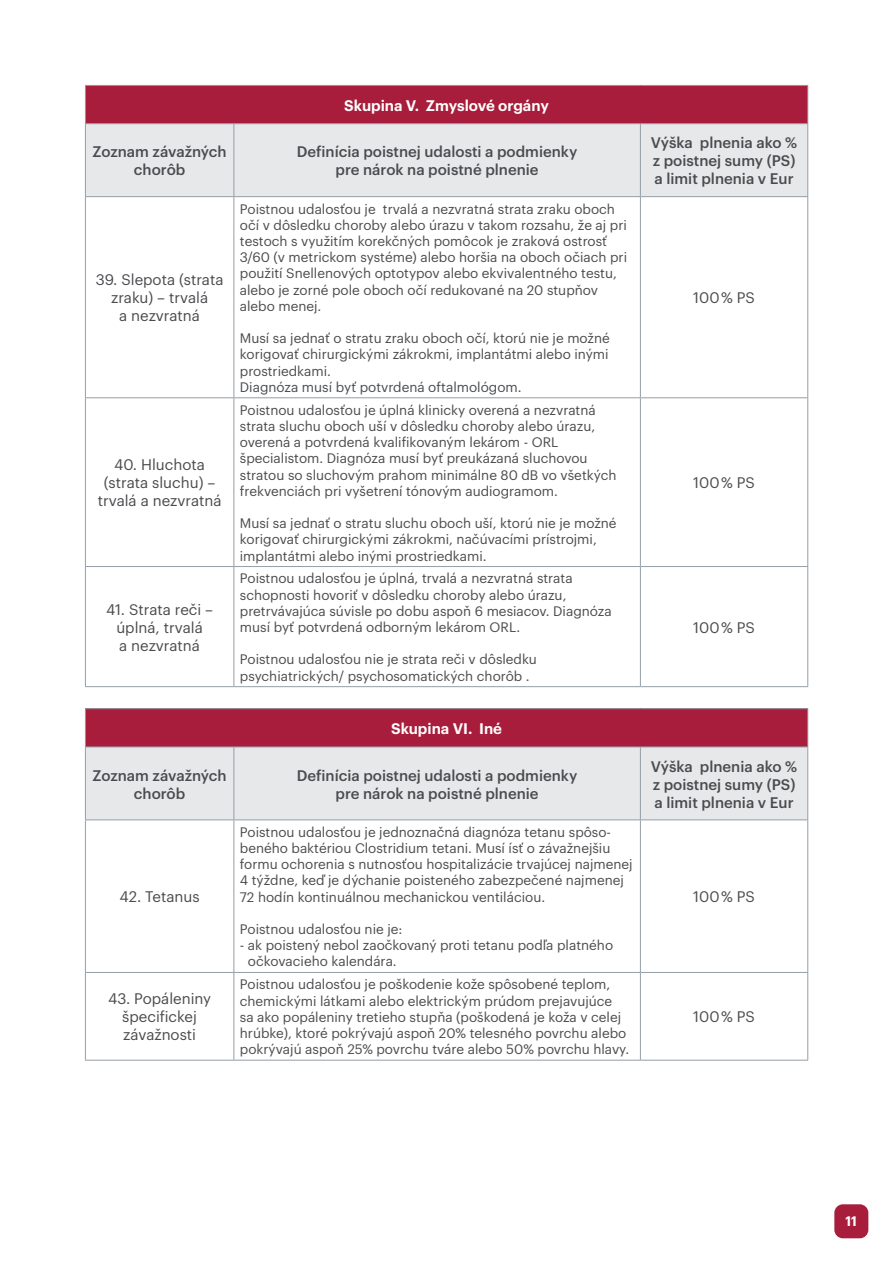
<style>
.page{position:relative;width:893px;height:1263px;background:#fff}
.page>*{position:absolute;margin:0;border:0;box-sizing:border-box;transform-origin:0 0}
.t1{font:500 15px/18px "Graphik";color:#4a4b4e;text-align:center}
.t2{font:15px/18px "Graphik";color:#4a4b4e;text-align:center}
.t3{font:600 15px "Graphik";color:#fff}
.t4{font:13.5px/16.2px "Graphik";color:#4a4b4e}
.t5{font:600 13.5px "Graphik";color:#fff}
</style>
<div class="page">
<div style="left:834px;top:1204px;width:34px;height:34px;background:#a81d3c;border-radius:9px"></div>
<div style="left:85px;top:85px;width:723px;height:39px;background:#a81d3c"></div>
<div style="left:86px;top:124px;width:721px;height:72px;background:#e6e8e9"></div>
<hr style="left:85px;top:85px;width:149px;height:1px;background:#959ea7">
<hr style="left:85px;top:86px;width:1px;height:37px;background:#959ea7">
<hr style="left:234px;top:85px;width:406px;height:1px;background:#959ea7">
<hr style="left:640px;top:85px;width:168px;height:1px;background:#959ea7">
<hr style="left:807px;top:86px;width:1px;height:37px;background:#959ea7">
<hr style="left:85px;top:123px;width:149px;height:1px;background:#959ea7">
<hr style="left:85px;top:124px;width:1px;height:72px;background:#959ea7">
<hr style="left:234px;top:123px;width:406px;height:1px;background:#959ea7">
<hr style="left:233px;top:124px;width:1px;height:72px;background:#959ea7">
<hr style="left:640px;top:123px;width:168px;height:1px;background:#959ea7">
<hr style="left:640px;top:124px;width:1px;height:72px;background:#959ea7">
<hr style="left:807px;top:124px;width:1px;height:72px;background:#959ea7">
<hr style="left:85px;top:196px;width:149px;height:1px;background:#959ea7">
<hr style="left:85px;top:197px;width:1px;height:200px;background:#959ea7">
<hr style="left:234px;top:196px;width:406px;height:1px;background:#959ea7">
<hr style="left:233px;top:197px;width:1px;height:200px;background:#959ea7">
<hr style="left:640px;top:196px;width:168px;height:1px;background:#959ea7">
<hr style="left:640px;top:197px;width:1px;height:200px;background:#959ea7">
<hr style="left:807px;top:197px;width:1px;height:200px;background:#959ea7">
<hr style="left:85px;top:397px;width:149px;height:1px;background:#959ea7">
<hr style="left:85px;top:398px;width:1px;height:168px;background:#959ea7">
<hr style="left:234px;top:397px;width:406px;height:1px;background:#959ea7">
<hr style="left:233px;top:398px;width:1px;height:168px;background:#959ea7">
<hr style="left:640px;top:397px;width:168px;height:1px;background:#959ea7">
<hr style="left:640px;top:398px;width:1px;height:168px;background:#959ea7">
<hr style="left:807px;top:398px;width:1px;height:168px;background:#959ea7">
<hr style="left:85px;top:566px;width:149px;height:1px;background:#959ea7">
<hr style="left:85px;top:567px;width:1px;height:119px;background:#959ea7">
<hr style="left:234px;top:566px;width:406px;height:1px;background:#959ea7">
<hr style="left:233px;top:567px;width:1px;height:119px;background:#959ea7">
<hr style="left:640px;top:566px;width:168px;height:1px;background:#959ea7">
<hr style="left:640px;top:567px;width:1px;height:119px;background:#959ea7">
<hr style="left:807px;top:567px;width:1px;height:119px;background:#959ea7">
<hr style="left:85px;top:686px;width:149px;height:1px;background:#959ea7">
<hr style="left:234px;top:686px;width:406px;height:1px;background:#959ea7">
<hr style="left:640px;top:686px;width:168px;height:1px;background:#959ea7">
<div style="left:85px;top:709px;width:723px;height:38px;background:#a81d3c"></div>
<div style="left:86px;top:747px;width:721px;height:72px;background:#e6e8e9"></div>
<hr style="left:85px;top:708px;width:149px;height:1px;background:#959ea7">
<hr style="left:85px;top:709px;width:1px;height:37px;background:#959ea7">
<hr style="left:234px;top:708px;width:406px;height:1px;background:#959ea7">
<hr style="left:640px;top:708px;width:168px;height:1px;background:#959ea7">
<hr style="left:807px;top:709px;width:1px;height:37px;background:#959ea7">
<hr style="left:85px;top:746px;width:149px;height:1px;background:#959ea7">
<hr style="left:85px;top:747px;width:1px;height:72px;background:#959ea7">
<hr style="left:234px;top:746px;width:406px;height:1px;background:#959ea7">
<hr style="left:233px;top:747px;width:1px;height:72px;background:#959ea7">
<hr style="left:640px;top:746px;width:168px;height:1px;background:#959ea7">
<hr style="left:640px;top:747px;width:1px;height:72px;background:#959ea7">
<hr style="left:807px;top:747px;width:1px;height:72px;background:#959ea7">
<hr style="left:85px;top:819px;width:149px;height:1px;background:#959ea7">
<hr style="left:85px;top:820px;width:1px;height:152px;background:#959ea7">
<hr style="left:234px;top:819px;width:406px;height:1px;background:#959ea7">
<hr style="left:233px;top:820px;width:1px;height:152px;background:#959ea7">
<hr style="left:640px;top:819px;width:168px;height:1px;background:#959ea7">
<hr style="left:640px;top:820px;width:1px;height:152px;background:#959ea7">
<hr style="left:807px;top:820px;width:1px;height:152px;background:#959ea7">
<hr style="left:85px;top:972px;width:149px;height:1px;background:#959ea7">
<hr style="left:85px;top:973px;width:1px;height:87px;background:#959ea7">
<hr style="left:234px;top:972px;width:406px;height:1px;background:#959ea7">
<hr style="left:233px;top:973px;width:1px;height:87px;background:#959ea7">
<hr style="left:640px;top:972px;width:168px;height:1px;background:#959ea7">
<hr style="left:640px;top:973px;width:1px;height:87px;background:#959ea7">
<hr style="left:807px;top:973px;width:1px;height:87px;background:#959ea7">
<hr style="left:85px;top:1060px;width:149px;height:1px;background:#959ea7">
<hr style="left:234px;top:1060px;width:406px;height:1px;background:#959ea7">
<hr style="left:640px;top:1060px;width:168px;height:1px;background:#959ea7">
<p class="t3" style="left:344px;top:94px;width:206px">Skupina V. Zmyslové orgány</p>
<p class="t1" style="left:93px;top:141px;width:136px">Zoznam závažných chorôb</p>
<p class="t1" style="left:297px;top:141px;width:282px">Definícia poistnej udalosti a podmienky pre nárok na poistné plnenie</p>
<p class="t1" style="left:651px;top:132px;width:148px;text-align:left">Výška plnenia ako % z poistnej sumy (PS) a limit plnenia v Eur</p>
<p class="t2" style="left:96px;top:270px;width:129px">39. Slepota (strata zraku) – trvalá<br>a nezvratná</p>
<p class="t2" style="left:98px;top:455px;width:125px">40. Hluchota (strata sluchu) – trvalá a nezvratná</p>
<p class="t2" style="left:106px;top:599px;width:109px">41. Strata reči – úplná, trvalá<br>a nezvratná</p>
<p class="t4" style="left:240px;top:199px;width:389px">Poistnou udalosťou je trvalá a nezvratná strata zraku oboch očí v dôsledku choroby alebo úrazu v takom rozsahu, že aj pri testoch s využitím korekčných pomôcok je zraková ostrosť 3/60 (v metrickom systéme) alebo horšia na oboch očiach pri použití Snellenových optotypov alebo ekvivalentného testu, alebo je zorné pole oboch očí redukované na 20 stupňov alebo menej.</p>
<p class="t4" style="left:240px;top:329px;width:371px">Musí sa jednať o stratu zraku oboch očí, ktorú nie je možné korigovať chirurgickými zákrokmi, implantátmi alebo inými prostriedkami.<br>Diagnóza musí byť potvrdená oftalmológom.</p>
<p class="t4" style="left:240px;top:401px;width:378px">Poistnou udalosťou je úplná klinicky overená a nezvratná strata sluchu oboch uší v dôsledku choroby alebo úrazu, overená a potvrdená kvalifikovaným lekárom - ORL špecialistom. Diagnóza musí byť preukázaná sluchovou stratou so sluchovým prahom minimálne 80 dB vo všetkých frekvenciách pri vyšetrení tónovým audiogramom.</p>
<p class="t4" style="left:240px;top:514px;width:378px">Musí sa jednať o stratu sluchu oboch uší, ktorú nie je možné korigovať chirurgickými zákrokmi, načúvacími prístrojmi, implantátmi alebo inými prostriedkami.</p>
<p class="t4" style="left:240px;top:569px;width:373px">Poistnou udalosťou je úplná, trvalá a nezvratná strata schopnosti hovoriť v dôsledku choroby alebo úrazu, pretrvávajúca súvisle po dobu aspoň 6 mesiacov. Diagnóza musí byť potvrdená odborným lekárom ORL.</p>
<p class="t4" style="left:240px;top:650px;width:298px">Poistnou udalosťou nie je strata reči v dôsledku psychiatrických/ psychosomatických chorôb .</p>
<p class="t3" style="left:391px;top:717px;width:113px">Skupina VI. Iné</p>
<p class="t2" style="left:693px;top:288px;width:63px">100 % PS</p>
<p class="t2" style="left:693px;top:473px;width:63px">100 % PS</p>
<p class="t2" style="left:693px;top:617px;width:63px">100 % PS</p>
<p class="t1" style="left:93px;top:765px;width:136px">Zoznam závažných chorôb</p>
<p class="t1" style="left:297px;top:765px;width:282px">Definícia poistnej udalosti a podmienky pre nárok na poistné plnenie</p>
<p class="t1" style="left:651px;top:756px;width:148px;text-align:left">Výška plnenia ako % z poistnej sumy (PS) a limit plnenia v Eur</p>
<p class="t2" style="left:120px;top:886px;width:82px">42. Tetanus</p>
<p class="t2" style="left:108px;top:989px;width:105px">43. Popáleniny špecifickej závažnosti</p>
<p class="t4" style="left:240px;top:823px;width:394px">Poistnou udalosťou je jednoznačná diagnóza tetanu spôso&shy;beného baktériou Clostridium tetani. Musí ísť o závažnejšiu formu ochorenia s nutnosťou hospitalizácie trvajúcej najmenej 4 týždne, keď je dýchanie poisteného zabezpečené najmenej 72 hodín kontinuálnou mechanickou ventiláciou.</p>
<p class="t4" style="left:240px;top:920px;width:164px">Poistnou udalosťou nie je:</p>
<p class="t4" style="left:248px;top:936px;width:367px;text-indent:-8px">- ak poistený nebol zaočkovaný proti tetanu podľa platného očkovacieho kalendára.</p>
<p class="t4" style="left:240px;top:975px;width:391px">Poistnou udalosťou je poškodenie kože spôsobené teplom, chemickými látkami alebo elektrickým prúdom prejavujúce sa ako popáleniny tretieho stupňa (poškodená je koža v celej hrúbke), ktoré pokrývajú aspoň 20% telesného povrchu alebo pokrývajú aspoň 25% povrchu tváre alebo 50% povrchu hlavy.</p>
<p class="t2" style="left:693px;top:886px;width:63px">100 % PS</p>
<p class="t2" style="left:693px;top:1007px;width:63px">100 % PS</p>
<p class="t5" style="left:846px;top:1210px;width:13px">11</p>
</div>
